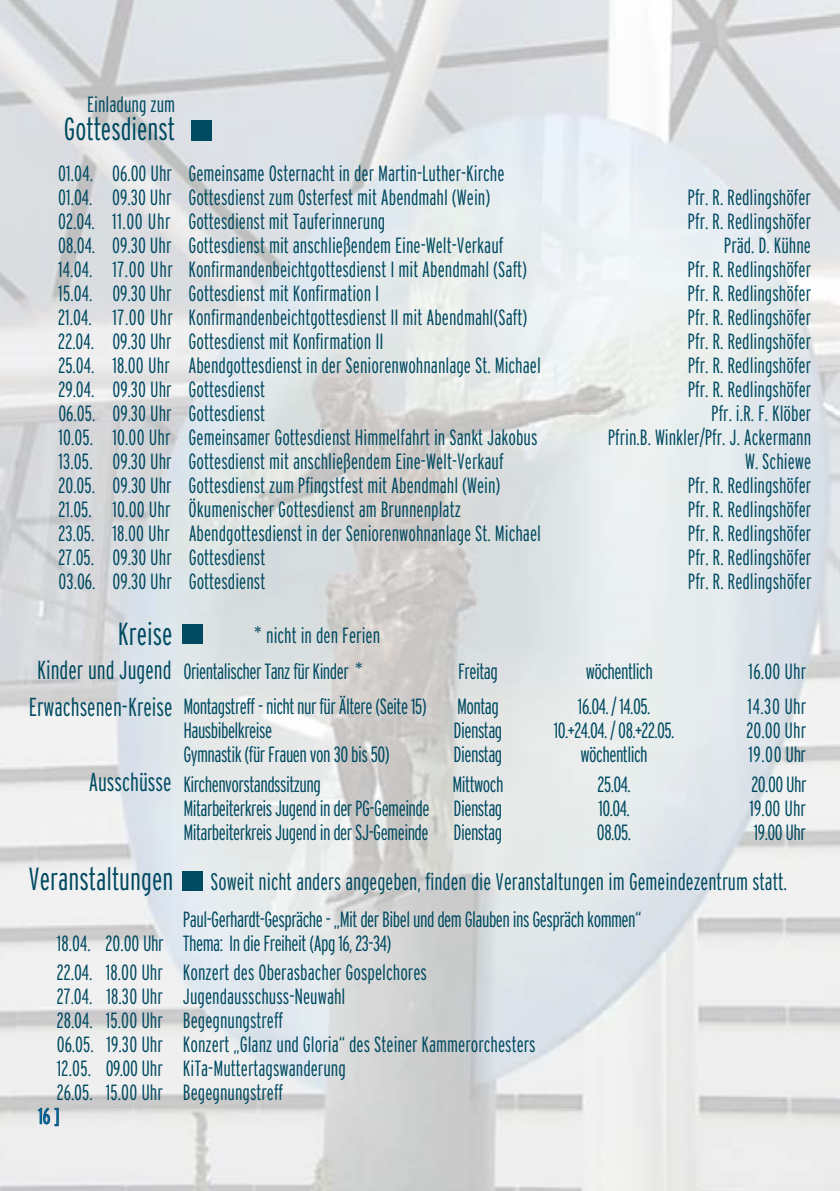
<style>
.page{position:relative;width:840px;height:1191px;background:#fff}
.page>*{position:absolute;margin:0;border:0;box-sizing:border-box;transform-origin:0 0}
.t1{font:300 extra-condensed 32px "Interstate";color:#004a61}
.t2{font:300 extra-condensed 26px/36.6px "Interstate";color:#004a61;text-align:center}
.t3{font:300 extra-condensed 24px "Interstate";color:#004a61}
.t4{font:300 extra-condensed 22px/24px "Interstate";color:#004a61}
.t5{font:300 extra-condensed 22px/24px "Interstate";letter-spacing:-.025em;color:#004a61}
.t6{font:300 extra-condensed 22px "Interstate";color:#0062a4}
.s1{font-size:24px}
.s2{font-size:32px}
</style>
<div class="page">
<img style="left:0;top:0;width:839px;height:1191px">
<svg style="left:37px;top:1107px;width:22px;height:19px"></svg>
<div style="left:191px;top:120px;width:20px;height:20px;background:#004a61"></div>
<div style="left:182px;top:624px;width:20px;height:20px;background:#004a61"></div>
<div style="left:182px;top:871px;width:21px;height:19px;background:#004a61"></div>
<p class="t4" style="left:87px;top:92px;width:89px">Einladung zum</p>
<h1 class="t1" style="left:64px;top:111px;width:113px">Gottesdienst</h1>
<p class="t4" style="left:58px;top:161px;width:447px">01.04. 06.00 Uhr Gemeinsame Osternacht in der Martin-Luther-Kirche<br>01.04. 09.30 Uhr Gottesdienst zum Osterfest mit Abendmahl (Wein)</p>
<p class="t4" style="left:687px;top:185px;width:125px">Pfr. R. Redlingshöfer</p>
<p class="t4" style="left:58px;top:209px;width:328px">02.04. 11.00 Uhr Gottesdienst mit Tauferinnerung</p>
<p class="t4" style="left:687px;top:209px;width:125px">Pfr. R. Redlingshöfer</p>
<p class="t4" style="left:58px;top:233px;width:446px">08.04. 09.30 Uhr Gottesdienst mit anschließendem Eine-Welt-Verkauf</p>
<p class="t4" style="left:723px;top:233px;width:89px">Präd. D. Kühne</p>
<p class="t4" style="left:58px;top:257px;width:470px">14.04. 17.00 Uhr Konfirmandenbeichtgottesdienst I mit Abendmahl (Saft)</p>
<p class="t4" style="left:687px;top:257px;width:125px">Pfr. R. Redlingshöfer</p>
<p class="t4" style="left:58px;top:281px;width:322px">15.04. 09.30 Uhr Gottesdienst mit Konfirmation I</p>
<p class="t4" style="left:687px;top:281px;width:125px">Pfr. R. Redlingshöfer</p>
<p class="t4" style="left:58px;top:305px;width:470px">21.04. 17.00 Uhr Konfirmandenbeichtgottesdienst II mit Abendmahl(Saft)</p>
<p class="t4" style="left:687px;top:305px;width:125px">Pfr. R. Redlingshöfer</p>
<p class="t4" style="left:58px;top:329px;width:326px">22.04. 09.30 Uhr Gottesdienst mit Konfirmation II</p>
<p class="t4" style="left:687px;top:329px;width:125px">Pfr. R. Redlingshöfer</p>
<p class="t4" style="left:58px;top:353px;width:484px">25.04. 18.00 Uhr Abendgottesdienst in der Seniorenwohnanlage St. Michael</p>
<p class="t4" style="left:687px;top:353px;width:125px">Pfr. R. Redlingshöfer</p>
<p class="t4" style="left:58px;top:377px;width:208px">29.04. 09.30 Uhr Gottesdienst</p>
<p class="t4" style="left:687px;top:377px;width:125px">Pfr. R. Redlingshöfer</p>
<p class="t4" style="left:58px;top:401px;width:208px">06.05. 09.30 Uhr Gottesdienst</p>
<p class="t4" style="left:710px;top:401px;width:101px">Pfr. i.R. F. Klöber</p>
<p class="t4" style="left:58px;top:425px;width:480px">10.05. 10.00 Uhr Gemeinsamer Gottesdienst Himmelfahrt in Sankt Jakobus</p>
<p class="t4" style="left:607px;top:425px;width:205px">Pfrin.B. Winkler/Pfr. J. Ackermann</p>
<p class="t4" style="left:58px;top:449px;width:446px">13.05. 09.30 Uhr Gottesdienst mit anschließendem Eine-Welt-Verkauf</p>
<p class="t4" style="left:744px;top:449px;width:68px">W. Schiewe</p>
<p class="t4" style="left:58px;top:473px;width:443px">20.05. 09.30 Uhr Gottesdienst zum Pfingstfest mit Abendmahl (Wein)</p>
<p class="t4" style="left:687px;top:473px;width:125px">Pfr. R. Redlingshöfer</p>
<p class="t4" style="left:58px;top:497px;width:404px">21.05. 10.00 Uhr Ökumenischer Gottesdienst am Brunnenplatz</p>
<p class="t4" style="left:687px;top:497px;width:125px">Pfr. R. Redlingshöfer</p>
<p class="t4" style="left:58px;top:521px;width:484px">23.05. 18.00 Uhr Abendgottesdienst in der Seniorenwohnanlage St. Michael</p>
<p class="t4" style="left:687px;top:521px;width:125px">Pfr. R. Redlingshöfer</p>
<p class="t4" style="left:58px;top:545px;width:208px">27.05. 09.30 Uhr Gottesdienst</p>
<p class="t4" style="left:687px;top:545px;width:125px">Pfr. R. Redlingshöfer</p>
<p class="t4" style="left:58px;top:569px;width:208px">03.06. 09.30 Uhr Gottesdienst</p>
<p class="t4" style="left:687px;top:569px;width:125px">Pfr. R. Redlingshöfer</p>
<h1 class="t1" style="left:118px;top:615px;width:56px">Kreise</h1>
<p class="t2" style="left:29px;top:651px;width:145px">Kinder und Jugend<br>Erwachsenen-Kreise</p>
<p class="t4" style="left:254px;top:622px;width:127px"><span class="s1">*</span> nicht in den Ferien</p>
<p class="t5" style="left:183px;top:659px;width:181px">Orientalischer Tanz für Kinder <span class="s1">*</span></p>
<p class="t5" style="left:458px;top:659px;width:41px">Freitag</p>
<p class="t5" style="left:585px;top:659px;width:69px">wöchentlich</p>
<p class="t4" style="left:748px;top:659px;width:59px">16.00 Uhr</p>
<p class="t5" style="left:183px;top:694px;width:245px">Montagstreff - nicht nur für Ältere (Seite 15)</p>
<p class="t4" style="left:457px;top:694px;width:43px">Montag</p>
<p class="t4" style="left:577px;top:694px;width:74px">16.04. / 14.05.</p>
<p class="t4" style="left:747px;top:694px;width:60px">14.30 Uhr</p>
<p class="t5" style="left:183px;top:718px;width:90px">Hausbibelkreise</p>
<p class="t5" style="left:453px;top:718px;width:50px">Dienstag</p>
<p class="t5" style="left:553px;top:718px;width:122px">10.+24.04. / 08.+22.05.</p>
<p class="t4" style="left:746px;top:718px;width:61px">20.00 Uhr</p>
<p class="t5" style="left:183px;top:742px;width:208px">Gymnastik (für Frauen von 30 bis 50)</p>
<p class="t5" style="left:453px;top:742px;width:50px">Dienstag</p>
<p class="t5" style="left:580px;top:742px;width:69px">wöchentlich</p>
<p class="t4" style="left:748px;top:742px;width:59px">19.00 Uhr</p>
<p class="t5" style="left:183px;top:772px;width:139px">Kirchenvorstandssitzung</p>
<p class="t5" style="left:452px;top:772px;width:53px">Mittwoch</p>
<p class="t4" style="left:597px;top:772px;width:35px">25.04.</p>
<p class="t4" style="left:751px;top:772px;width:57px">20.00 Uhr</p>
<p class="t5" style="left:183px;top:796px;width:320px">Mitarbeiterkreis Jugend in der PG-Gemeinde Dienstag</p>
<p class="t4" style="left:598px;top:796px;width:33px">10.04.</p>
<p class="t4" style="left:749px;top:796px;width:58px">19.00 Uhr</p>
<p class="t5" style="left:183px;top:820px;width:320px">Mitarbeiterkreis Jugend in der SJ-Gemeinde Dienstag</p>
<p class="t4" style="left:596px;top:820px;width:36px">08.05.</p>
<p class="t4" style="left:753px;top:820px;width:54px">19.00 Uhr</p>
<p class="t2" style="left:89px;top:763px;width:84px">Ausschüsse</p>
<p class="t3" style="left:29px;top:868px;width:759px"><span class="s2">Veranstaltungen</span> Soweit nicht anders angegeben, finden die Veranstaltungen im Gemeindezentrum statt.</p>
<p class="t5" style="left:57px;top:906px;width:586px;text-indent:126px">Paul-Gerhardt-Gespräche - „Mit der Bibel und dem Glauben ins Gespräch kommen“<br>18.04. 20.00 Uhr Thema: In die Freiheit (Apg 16, 23-34)</p>
<p class="t4" style="left:57px;top:960px;width:480px">22.04. 18.00 Uhr Konzert des Oberasbacher Gospelchores<br>27.04. 18.30 Uhr Jugendausschuss-Neuwahl<br>28.04. 15.00 Uhr Begegnungstreff<br>06.05. 19.30 Uhr Konzert „Glanz und Gloria“ des Steiner Kammerorchesters 12.05. 09.00 Uhr KiTa-Muttertagswanderung<br>26.05. 15.00 Uhr Begegnungstreff</p>
<p class="t6" style="left:38px;top:1103px;width:23px">16 ]</p>
</div>
